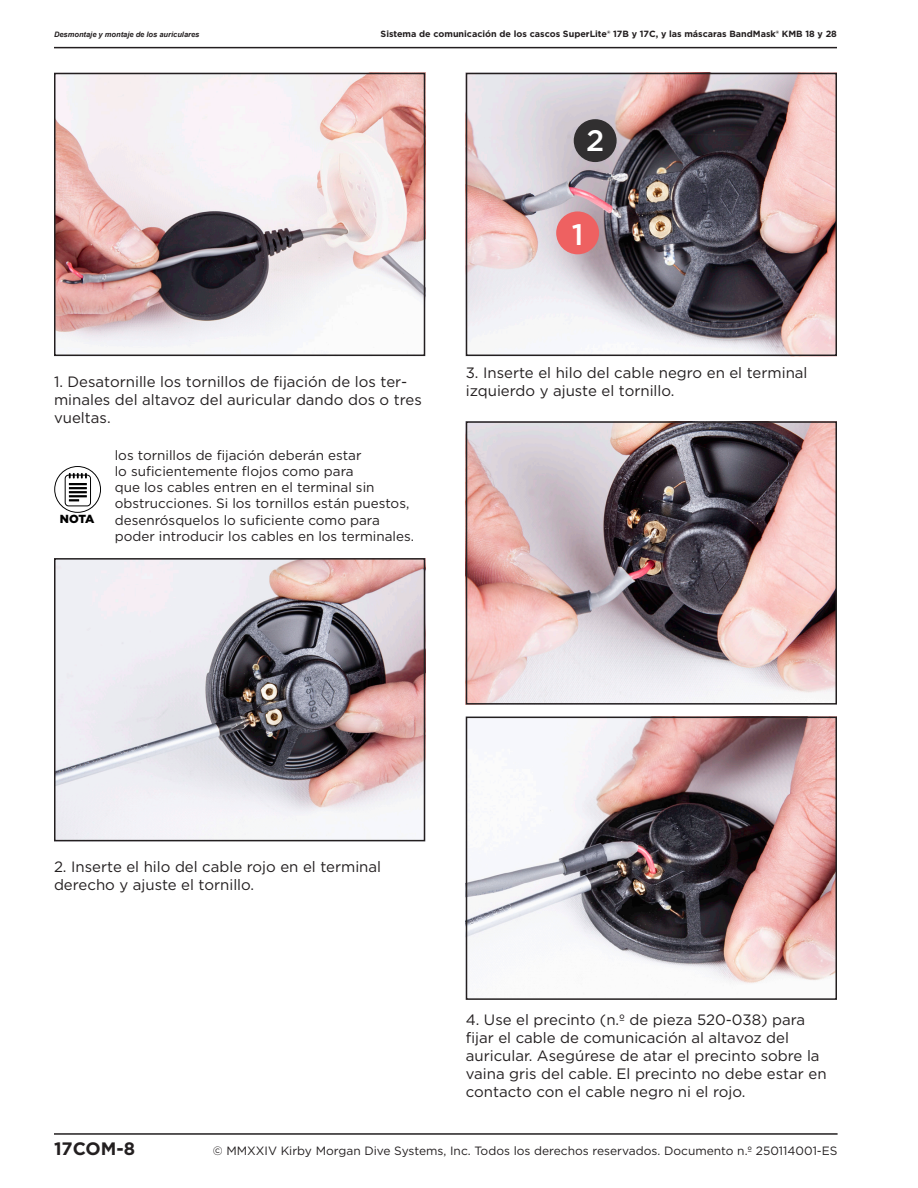
<style>
.page{position:relative;width:918px;height:1188px;background:#fff}
.page>*{position:absolute;margin:0;border:0;box-sizing:border-box;transform-origin:0 0}
._2011_DSI_Body_Text{font:500 29.55px "Gotham";color:#fff}
.t1{font:700 18px "Gotham";color:#231f20}
.t2{font:15px/18px "Gotham";color:#231f20}
.Note{font:13.5px/16.2px "Gotham";color:#231f20}
.t3{font:12px "Gotham";color:#231f20}
.t4{font:900 11.7px "Gotham";color:#000}
.t5{font:700 9px "Gotham";color:#231f20}
.t6{font:italic 700 7.5px "Arial";color:#231f20}
</style>
<div class="page">
<img style="left:57px;top:76px;width:365px;height:277px">
<div style="left:54px;top:73px;width:371px;height:283px;border:2px solid #231f20"></div>
<svg style="left:54px;top:466px;width:47px;height:47px"></svg>
<img style="left:57px;top:561px;width:365px;height:277px">
<div style="left:54px;top:558px;width:371px;height:283px;border:2px solid #231f20"></div>
<img style="left:469px;top:76px;width:365px;height:277px">
<div style="left:466px;top:73px;width:371px;height:283px;border:2px solid #231f20"></div>
<div style="left:556px;top:211px;width:43px;height:43px;background:#ee6161;border-radius:50%"></div>
<div style="left:574px;top:119px;width:43px;height:43px;background:#312f30;border-radius:50%"></div>
<img style="left:469px;top:424px;width:365px;height:278px">
<div style="left:466px;top:421px;width:371px;height:284px;border:2px solid #231f20"></div>
<img style="left:469px;top:720px;width:365px;height:264px">
<div style="left:466px;top:717px;width:371px;height:283px;border:2px solid #231f20"></div>
<hr style="left:54px;top:1133px;width:784px;height:2px;background:#231f20">
<hr style="left:54px;top:47px;width:783px;height:1px;background:#231f20">
<p class="t6" style="left:54px;top:30px;width:147px">Desmontaje y montaje de los auriculares</p>
<p class="t5" style="left:381px;top:28px;width:458px">Sistema de comunicación de los cascos SuperLite® 17B y 17C, y las máscaras BandMask® KMB 18 y 28</p>
<p class="_2011_DSI_Body_Text" style="left:586px;top:122px;width:20px">2</p>
<p class="_2011_DSI_Body_Text" style="left:572px;top:215px;width:13px">1</p>
<p class="t2" style="left:54px;top:372px;width:370px">1. Desatornille los tornillos de fijación de los ter&shy;minales del altavoz del auricular dando dos o tres vueltas.</p>
<p class="t4" style="left:60px;top:511px;width:36px">NOTA</p>
<p class="Note" style="left:115px;top:447px;width:301px">los tornillos de fijación deberán estar<br>lo suficientemente flojos como para<br>que los cables entren en el terminal sin obstrucciones. Si los tornillos están puestos, desenrósquelos lo suficiente como para poder introducir los cables en los terminales.</p>
<p class="t2" style="left:466px;top:363px;width:343px">3. Inserte el hilo del cable negro en el terminal izquierdo y ajuste el tornillo.</p>
<p class="t2" style="left:54px;top:857px;width:329px">2. Inserte el hilo del cable rojo en el terminal derecho y ajuste el tornillo.</p>
<p class="t2" style="left:466px;top:1010px;width:362px">4. Use el precinto (n.º de pieza 520-038) para fijar el cable de comunicación al altavoz del auricular. Asegúrese de atar el precinto sobre la vaina gris del cable. El precinto no debe estar en contacto con el cable negro ni el rojo.</p>
<p class="t1" style="left:54px;top:1137px;width:83px">17COM-8</p>
<p class="t3" style="left:213px;top:1143px;width:626px">© MMXXIV Kirby Morgan Dive Systems, Inc. Todos los derechos reservados. Documento n.º 250114001-ES</p>
</div>
